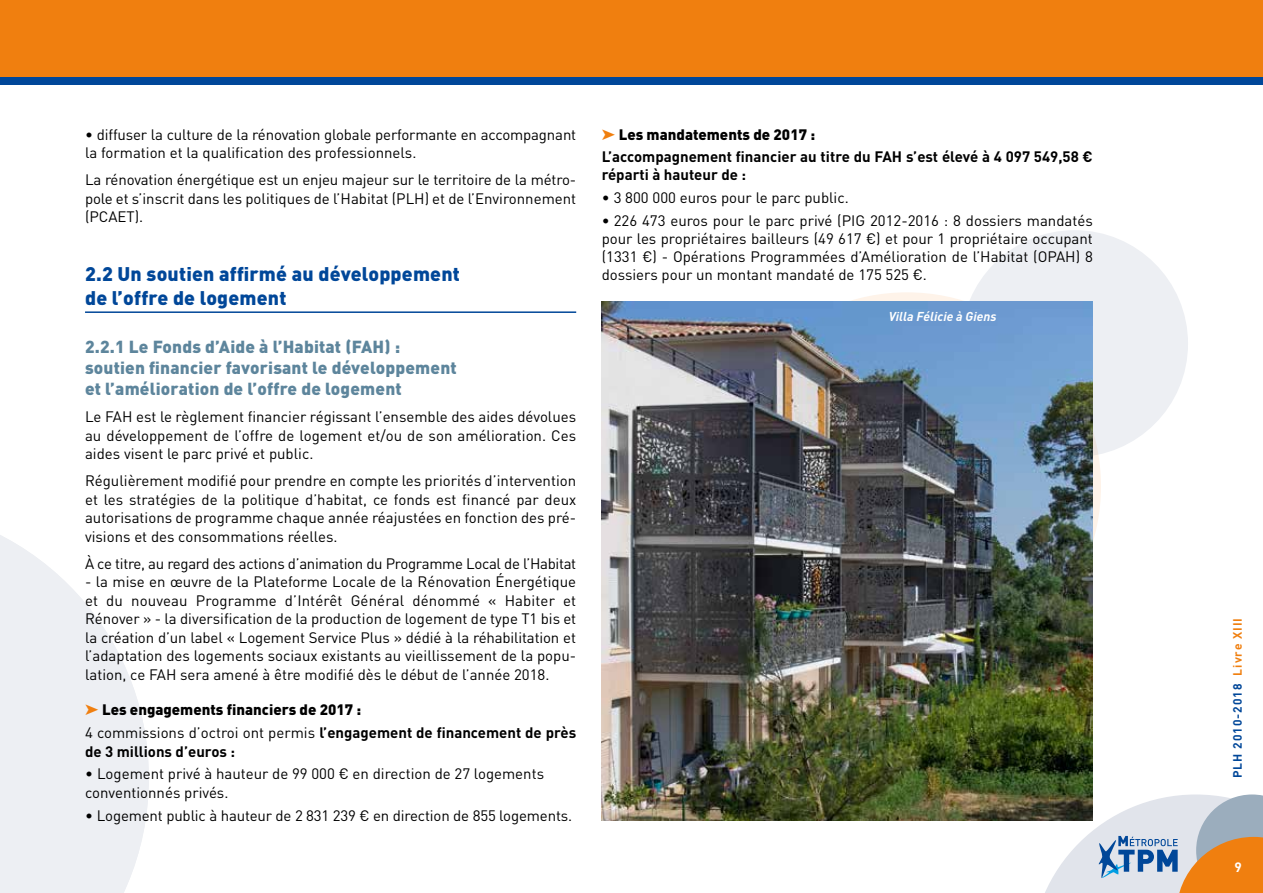
<style>
.page{position:relative;width:1263px;height:893px;background:#fff}
.page>*{position:absolute;margin:0;border:0;box-sizing:border-box;transform-origin:0 0}
.t1{font:900 19.5px/23.7px "DIN";letter-spacing:.01em;color:#004799}
.t2{font:900 17.25px/21px "DIN";letter-spacing:.01em;color:#5d859c}
.t3{font:15px/18.6px "DIN";color:#000;text-align:justify}
.t4{font:900 15px/22.8px "DIN";color:#000}
.t5{font:700 15px/18.3px "DIN";color:#000}
.t6{font:15px "DIN";letter-spacing:-.02em;color:#000}
.t7{font:700 13.5px "DIN";color:#fff}
.t8{font:italic 700 12.75px "DIN";color:#fff}
.t9{font:700 12px "DIN";letter-spacing:.08em;color:#004799}
.s1{font-weight:400}
.s2{font-weight:700}
.s3{color:#f07f0f}
</style>
<div class="page">
<div style="left:961px;top:230px;width:227px;height:227px;background:#edeff3;border-radius:50%"></div>
<div style="left:0;top:0;width:1263px;height:85px;background:#f07f0f"></div>
<div style="left:0;top:77px;width:1263px;height:8px;background:#004799"></div>
<svg style="left:1045px;top:794px;width:218px;height:99px"></svg>
<svg style="left:0;top:535px;width:149px;height:358px;fill:#edeff3"></svg>
<hr style="left:85px;top:311px;width:491px;height:2px;background:#004799">
<img style="left:602px;top:302px;width:491px;height:519px">
<svg style="left:85px;top:705px;width:13px;height:10px"></svg>
<p class="t3" style="left:85px;top:125px;width:493px">• diffuser la culture de la rénovation globale performante en accompagnant la formation et la qualification des professionnels.</p>
<p class="t3" style="left:85px;top:170px;width:493px">La rénovation énergétique est un enjeu majeur sur le territoire de la métro&shy;pole et s’inscrit dans les politiques de l’Habitat (PLH) et de l’Environnement (PCAET).</p>
<h1 class="t1" style="left:85px;top:263px;width:376px">2.2 Un soutien affirmé au développement de l’offre de logement</h1>
<p class="t2" style="left:85px;top:336px;width:373px">2.2.1 Le Fonds d’Aide à l’Habitat (FAH) : soutien financier favorisant le développement et l’amélioration de l’offre de logement</p>
<p class="t3" style="left:85px;top:407px;width:493px">Le FAH est le règlement financier régissant l’ensemble des aides dévolues au développement de l’offre de logement et/ou de son amélioration. Ces aides visent le parc privé et public.</p>
<p class="t3" style="left:85px;top:471px;width:493px">Régulièrement modifié pour prendre en compte les priorités d’intervention et les stratégies de la politique d’habitat, ce fonds est financé par deux autorisations de programme chaque année réajustées en fonction des pré&shy;visions et des consommations réelles.</p>
<p class="t6" style="left:85px;top:554px;width:493px">À ce titre, au regard des actions d’animation du Programme Local de l’Habitat</p>
<p class="t3" style="left:85px;top:573px;width:493px">- la mise en œuvre de la Plateforme Locale de la Rénovation Énergétique et du nouveau Programme d’Intérêt Général dénommé « Habiter et Rénover » - la diversification de la production de logement de type T1 bis et la création d’un label « Logement Service Plus » dédié à la réhabilitation et l’adaptation des logements sociaux existants au vieillissement de la popu&shy;lation, ce FAH sera amené à être modifié dès le début de l’année 2018.</p>
<p class="t4" style="left:85px;top:698px;width:493px;text-indent:17px">Les engagements financiers de 2017 :<br><span class="s1">4 commissions d’octroi ont permis</span> <span class="s2">l’engagement de financement de près</span></p>
<p class="t5" style="left:85px;top:742px;width:152px">de 3 millions d’euros :</p>
<p class="t3" style="left:85px;top:765px;width:461px">• Logement privé à hauteur de 99 000 € en direction de 27 logements conventionnés privés.</p>
<p class="t3" style="left:85px;top:806px;width:489px">• Logement public à hauteur de 2 831 239 € en direction de 855 logements.</p>
<p class="t4" style="left:619px;top:123px;width:198px">Les mandatements de 2017 :</p>
<p class="t5" style="left:602px;top:148px;width:493px">L’accompagnement financier au titre du FAH s’est élevé à 4 097 549,58 € réparti à hauteur de :</p>
<p class="t3" style="left:602px;top:188px;width:249px">• 3 800 000 euros pour le parc public.</p>
<p class="t3" style="left:602px;top:211px;width:493px">• 226 473 euros pour le parc privé (PIG 2012-2016 : 8 dossiers mandatés pour les propriétaires bailleurs (49 617 €) et pour 1 propriétaire occupant (1331 €) - Opérations Programmées d’Amélioration de l’Habitat (OPAH) 8 dossiers pour un montant mandaté de 175 525 €.</p>
<p class="t8" style="left:889px;top:308px;width:109px">Villa Félicie à Giens</p>
<p class="t9" style="left:1230px;top:778px;width:162px;rotate:-90deg">PLH 2010-2018 <span class="s3">Livre XIII</span></p>
<p class="t7" style="left:1234px;top:859px;width:9px">9</p>
</div>
